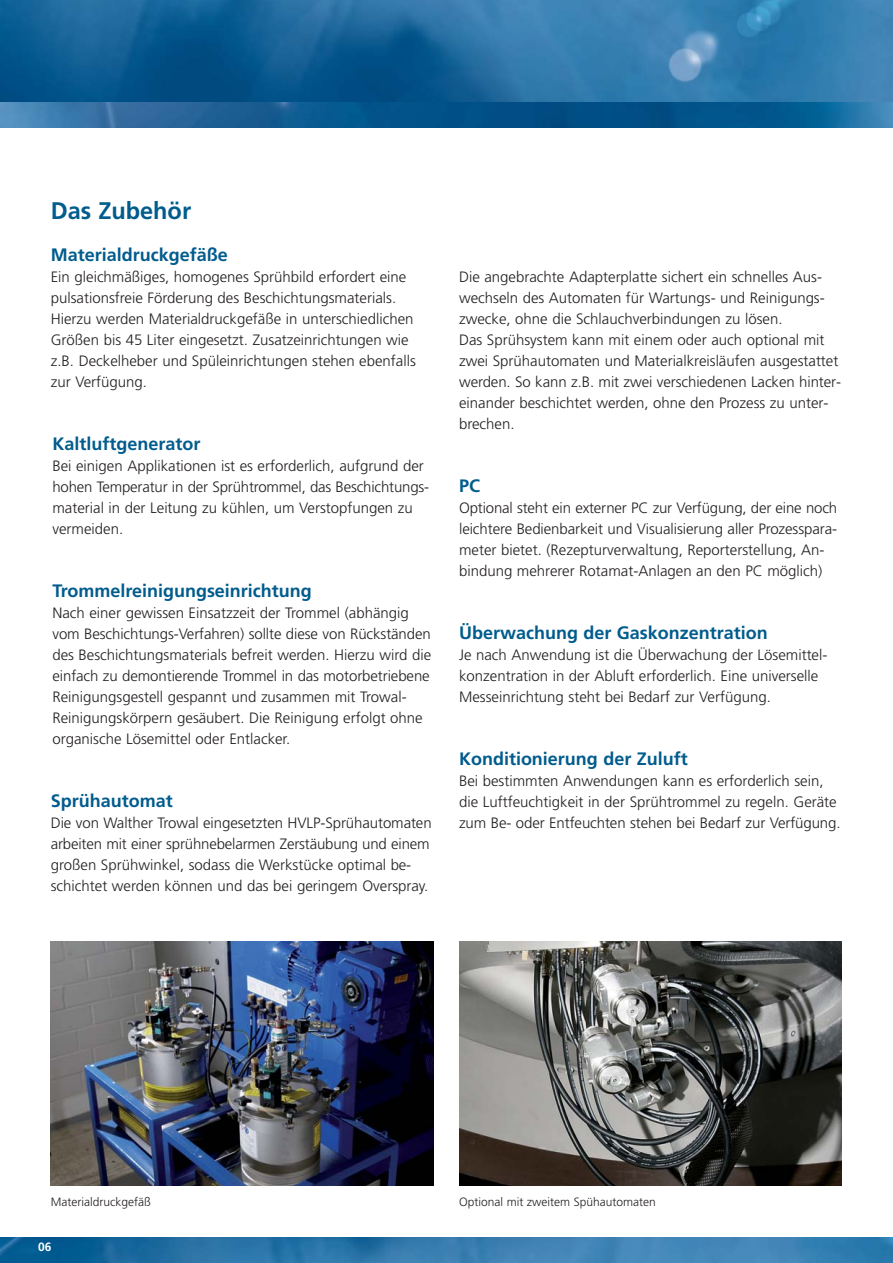
<style>
.page{position:relative;width:893px;height:1263px;background:#fff}
.page>*{position:absolute;margin:0;border:0;box-sizing:border-box;transform-origin:0 0}
.t1{font:700 24px "Frutiger";color:#005c8d}
.t2{font:700 18px "Frutiger";color:#005c8d}
.t3{font:300 15px/21px "Frutiger";color:#231f20}
.t4{font:300 12px "Frutiger";color:#231f20}
.t5{font:700 12px "Frutiger";color:#fff}
</style>
<div class="page">
<img style="left:0;top:1237px;width:892px;height:26px">
<img style="left:0;top:0;width:892px;height:102px">
<svg style="left:0;top:102px;width:892px;height:26px;background:#145e94"></svg>
<img style="left:51px;top:941px;width:382px;height:245px">
<img style="left:459px;top:941px;width:383px;height:245px">
<h1 class="t1" style="left:51px;top:201px;width:142px">Das Zubehör</h1>
<p class="t2" style="left:51px;top:248px;width:178px">Materialdruckgefäße</p>
<p class="t3" style="left:51px;top:268px;width:367px">Ein gleichmäßiges, homogenes Sprühbild erfordert eine pulsationsfreie Förderung des Beschichtungsmaterials.<br>Hierzu werden Materialdruckgefäße in unterschiedlichen Größen bis 45 Liter eingesetzt. Zusatzeinrichtungen wie z.B. Deckelheber und Spüleinrichtungen stehen ebenfalls zur Verfügung.</p>
<p class="t2" style="left:52px;top:437px;width:149px">Kaltluftgenerator</p>
<p class="t3" style="left:52px;top:457px;width:378px">Bei einigen Applikationen ist es erforderlich, aufgrund der hohen Temperatur in der Sprühtrommel, das Beschich tungs - material in der Leitung zu kühlen, um Verstopfungen zu vermeiden.</p>
<p class="t2" style="left:52px;top:584px;width:261px">Trommelreinigungseinrichtung</p>
<p class="t3" style="left:52px;top:604px;width:380px">Nach einer gewissen Einsatzzeit der Trommel (abhängig vom Beschichtungs-Verfahren) sollte diese von Rück ständen des Beschichtungsmaterials befreit werden. Hierzu wird die einfach zu demontierende Trommel in das motorbe trie bene Reinigungsgestell gespannt und zusammen mit Trowal-Reinigungskörpern gesäubert. Die Reinigung erfolgt ohne organische Lösemittel oder Entlacker.</p>
<p class="t2" style="left:51px;top:794px;width:123px">Sprühautomat</p>
<p class="t3" style="left:51px;top:814px;width:382px">Die von Walther Trowal eingesetzten HVLP-Sprühautomaten ar beiten mit einer sprühnebelarmen Zerstäubung und einem großen Sprühwinkel, sodass die Werkstücke optimal be - schichtet werden können und das bei geringem Overspray.</p>
<p class="t3" style="left:459px;top:268px;width:383px">Die angebrachte Adapterplatte sichert ein schnelles Aus - wechseln des Automaten für Wartungs- und Reinigungs - zwecke, ohne die Schlauchverbindungen zu lösen.<br>Das Sprühsystem kann mit einem oder auch optional mit zwei Sprühautomaten und Materialkreisläufen ausgestattet werden. So kann z.B. mit zwei verschiedenen Lacken hinter&shy;einander beschichtet werden, ohne den Prozess zu unter - brechen.</p>
<p class="t2" style="left:459px;top:479px;width:22px">PC</p>
<p class="t3" style="left:459px;top:499px;width:380px">Optional steht ein externer PC zur Verfügung, der eine noch leichtere Bedienbarkeit und Visualisierung aller Prozesspara - meter bietet. (Rezepturverwaltung, Reporterstellung, An - bindung mehrerer Rotamat-Anlagen an den PC möglich)</p>
<p class="t2" style="left:459px;top:626px;width:310px">Überwachung der Gaskonzentration</p>
<p class="t3" style="left:459px;top:646px;width:370px">Je nach Anwendung ist die Überwachung der Lösemittel - konzentration in der Abluft erforderlich. Eine universelle<br>Messeinrichtung steht bei Bedarf zur Verfügung.</p>
<p class="t2" style="left:459px;top:752px;width:230px">Konditionierung der Zuluft</p>
<p class="t3" style="left:459px;top:772px;width:383px">Bei bestimmten Anwendungen kann es erforderlich sein, die Luftfeuchtigkeit in der Sprühtrommel zu regeln. Geräte zum Be- oder Entfeuchten stehen bei Bedarf zur Verfügung.</p>
<p class="t4" style="left:51px;top:1197px;width:101px">Materialdruckgefäß</p>
<p class="t4" style="left:459px;top:1197px;width:198px">Optional mit zweitem Spühautomaten</p>
<p class="t5" style="left:38px;top:1242px;width:15px">06</p>
</div>
